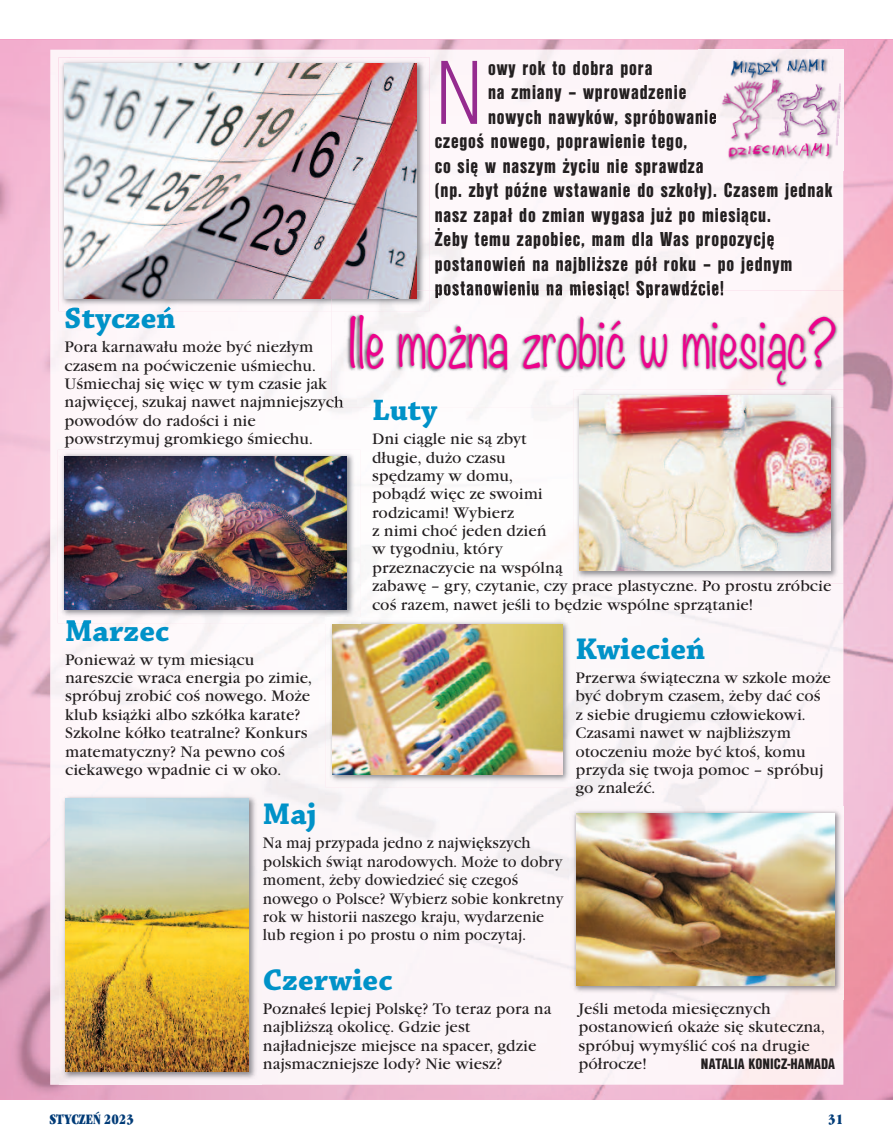
<style>
.page{position:relative;width:893px;height:1141px;background:#fff}
.page>*{position:absolute;margin:0;border:0;box-sizing:border-box;transform-origin:0 0}
.t1{font:94.5px "Nimbus San DCE Ligh Cond";color:#952b8f}
.t2{font:300 60.55px "Noteworthy";color:#ed028c;scale:.75 1}
.t3{font:700 31.5px "Chaparral Pro";color:#0092c8}
.t4{font:21px "Nimbus San DCE Blac Cond";letter-spacing:.045em;color:#231f20;scale:.95 1}
.t5{font:15.75px/18.4px "Garamond Itc TCE";color:#231f20}
.t6{font:15.75px/18.4px "Garamond Itc TCE";color:#231f20;scale:.95 1}
.t7{font:15.75px "Nimbus San DCE Blac Cond";color:#231f20}
.t8{font:ultra-condensed 14px "Garamond Itc TCE";color:#013b77}
</style>
<div class="page">
<img style="left:0;top:40px;width:893px;height:1060px">
<img style="left:50px;top:50px;width:793px;height:1035px">
<img style="left:699px;top:46px;width:168px;height:124px">
<img style="left:784px;top:82px;width:56px;height:64px">
<img style="left:718px;top:76px;width:66px;height:63px">
<img style="left:717px;top:139px;width:115px;height:21px">
<img style="left:724px;top:53px;width:107px;height:29px">
<img style="left:60px;top:1085px;width:201px;height:1px">
<img style="left:60px;top:792px;width:201px;height:293px">
<img style="left:66px;top:799px;width:182px;height:272px">
<img style="left:326px;top:618px;width:250px;height:170px">
<img style="left:332px;top:624px;width:230px;height:150px">
<img style="left:570px;top:807px;width:278px;height:192px">
<img style="left:576px;top:814px;width:258px;height:172px">
<img style="left:58px;top:450px;width:303px;height:173px">
<img style="left:66px;top:620px;width:27px;height:3px">
<img style="left:326px;top:618px;width:35px;height:5px">
<img style="left:64px;top:456px;width:283px;height:154px">
<img style="left:574px;top:408px;width:269px;height:176px">
<img style="left:580px;top:408px;width:250px;height:162px">
<img style="left:59px;top:57px;width:371px;height:254px">
<img style="left:66px;top:306px;width:105px;height:5px">
<img style="left:64px;top:63px;width:353px;height:235px">
<img style="left:331px;top:290px;width:555px;height:118px">
<img style="left:435px;top:290px;width:104px;height:8px">
<img style="left:374px;top:400px;width:63px;height:8px">
<img style="left:574px;top:389px;width:269px;height:19px">
<img style="left:580px;top:395px;width:250px;height:13px">
<img style="left:331px;top:290px;width:99px;height:21px">
<img style="left:331px;top:290px;width:86px;height:8px">
<h1 class="t1" style="left:435px;top:36px;width:51px">N</h1>
<h3 class="t4" style="left:488px;top:55px;width:175px">owy rok to dobra pora</h3>
<h3 class="t4" style="left:488px;top:80px;width:210px">na zmiany – wprowadzenie</h3>
<h3 class="t4" style="left:488px;top:104px;width:242px">nowych nawyków, spróbowanie</h3>
<h3 class="t4" style="left:435px;top:129px;width:268px">czegoś nowego, poprawienie tego,</h3>
<h3 class="t4" style="left:435px;top:153px;width:284px">co się w naszym życiu nie sprawdza</h3>
<h3 class="t4" style="left:435px;top:178px;width:420px">(np. zbyt późne wstawanie do szkoły). Czasem jednak</h3>
<h3 class="t4" style="left:435px;top:202px;width:355px">nasz zapał do zmian wygasa już po miesiącu.</h3>
<h3 class="t4" style="left:435px;top:227px;width:359px">Żeby temu zapobiec, mam dla Was propozycję</h3>
<h3 class="t4" style="left:435px;top:251px;width:378px">postanowień na najbliższe pół roku – po jednym</h3>
<h3 class="t4" style="left:435px;top:276px;width:306px">postanowieniu na miesiąc! Sprawdźcie!</h3>
<h3 class="t3" style="left:64px;top:307px;width:113px">Styczeń</h3>
<p class="t5" style="left:64px;top:338px;width:281px">Pora karnawału może być niezłym czasem na poćwiczenie uśmiechu.<br>Uśmiechaj się więc w tym czasie jak najwięcej, szukaj nawet najmniejszych powodów do radości i nie powstrzymuj gromkiego śmiechu.</p>
<h2 class="t2" style="left:348px;top:289px;width:652px">Ile można zrobić w miesiąc?</h2>
<h3 class="t3" style="left:372px;top:399px;width:67px">Luty</h3>
<p class="t5" style="left:372px;top:430px;width:461px">Dni ciągle nie są zbyt<br>długie, dużo czasu<br>spędzamy w domu,<br>pobądź więc ze swoimi<br>rodzicami! Wybierz<br>z nimi choć jeden dzień<br>w tygodniu, który<br>przeznaczycie na wspólną<br>zabawę – gry, czytanie, czy prace plastyczne. Po prostu zróbcie coś razem, nawet jeśli to będzie wspólne sprzątanie!</p>
<h3 class="t3" style="left:65px;top:619px;width:106px">Marzec</h3>
<p class="t5" style="left:65px;top:650px;width:248px">Ponieważ w tym miesiącu nareszcie wraca energia po zimie, spróbuj zrobić coś nowego. Może klub książki albo szkółka karate?<br>Szkolne kółko teatralne? Konkurs matematyczny? Na pewno coś ciekawego wpadnie ci w oko.</p>
<h3 class="t3" style="left:263px;top:803px;width:55px">Maj</h3>
<p class="t6" style="left:263px;top:834px;width:318px">Na maj przypada jedno z największych polskich świąt narodowych. Może to dobry moment, żeby dowiedzieć się czegoś nowego o Polsce? Wybierz sobie konkretny rok w historii naszego kraju, wydarzenie lub region i po prostu o nim poczytaj.</p>
<h3 class="t3" style="left:263px;top:968px;width:131px">Czerwiec</h3>
<p class="t5" style="left:263px;top:999px;width:290px">Poznałeś lepiej Polskę? To teraz pora na najbliższą okolicę. Gdzie jest najładniejsze miejsce na spacer, gdzie najsmaczniejsze lody? Nie wiesz?</p>
<h3 class="t3" style="left:575px;top:637px;width:131px">Kwiecień</h3>
<p class="t5" style="left:575px;top:668px;width:257px">Przerwa świąteczna w szkole może być dobrym czasem, żeby dać coś z siebie drugiemu człowiekowi.<br>Czasami nawet w najbliższym otoczeniu może być ktoś, komu przyda się twoja pomoc – spróbuj go znaleźć.</p>
<p class="t5" style="left:578px;top:999px;width:248px">Jeśli metoda miesięcznych postanowień okaże się skuteczna, spróbuj wymyślić coś na drugie półrocze!</p>
<p class="t7" style="left:701px;top:1054px;width:136px">NATALIA KONICZ-HAMADA</p>
<p class="t8" style="left:49px;top:1111px;width:86px">STYCZEŃ 2023</p>
<p class="t8" style="left:828px;top:1111px;width:17px">31</p>
</div>
